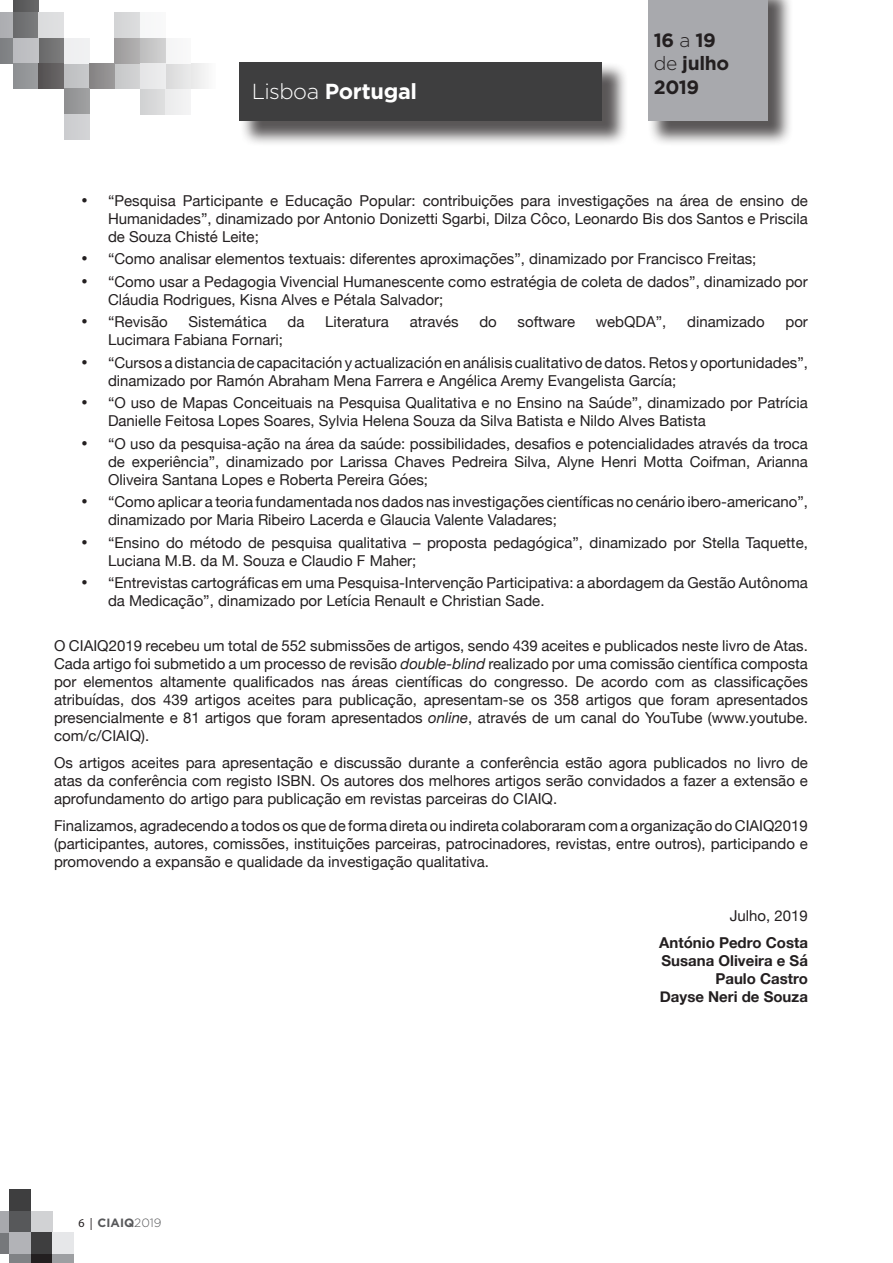
<style>
.page{position:relative;width:893px;height:1263px;background:#fff}
.page>*{position:absolute;margin:0;border:0;box-sizing:border-box;transform-origin:0 0}
.t1{font:700 21.75px "Gotham";letter-spacing:-.015em;color:#fff}
.t2{font:700 19.2px/23.1px "Gotham";letter-spacing:-.02em;color:#231f20}
.t3{font:15px/18px "Helvetica Neue";color:#231f20}
.t4{font:700 15px "Helvetica Neue";color:#231f20}
.t5{font:700 12px "Gotham";color:#57585a}
.s1{font-weight:300}
.s2{font-style:italic}
.s3{font-family:"Myriad Pro";font-weight:400;color:#231f20}
</style>
<div class="page">
<div style="left:9px;top:1189px;width:22px;height:22px;background:#3e3e3f"></div>
<div style="left:9px;top:1211px;width:22px;height:21px;background:#57585a"></div>
<div style="left:31px;top:1211px;width:21px;height:21px;background:#d1d2d4"></div>
<div style="left:31px;top:1232px;width:21px;height:22px;background:#3e3e3f"></div>
<div style="left:9px;top:1232px;width:22px;height:22px;background:#b2b3b7"></div>
<div style="left:0;top:1232px;width:9px;height:22px;background:#76787b"></div>
<div style="left:9px;top:1254px;width:22px;height:9px;background:#808285"></div>
<div style="left:31px;top:1254px;width:21px;height:9px;background:#231f20"></div>
<div style="left:52px;top:1254px;width:22px;height:9px;background:#9d9fa2"></div>
<div style="left:52px;top:1232px;width:22px;height:22px;background:#e6e7e9"></div>
<div style="left:0;top:1211px;width:9px;height:21px;background:#a8a9ad"></div>
<div style="left:13px;top:0;width:25px;height:13px;background:#5d5d5e"></div>
<div style="left:13px;top:13px;width:25px;height:25px;background:#727375"></div>
<div style="left:38px;top:13px;width:26px;height:25px;background:#dddedf"></div>
<div style="left:38px;top:38px;width:26px;height:25px;background:#727273"></div>
<div style="left:13px;top:38px;width:25px;height:25px;background:#bebfc2"></div>
<div style="left:0;top:38px;width:13px;height:25px;background:#808285"></div>
<div style="left:13px;top:63px;width:25px;height:26px;background:#949699"></div>
<div style="left:38px;top:63px;width:26px;height:26px;background:#5f5c5d"></div>
<div style="left:64px;top:63px;width:25px;height:26px;background:#c2c3c5"></div>
<div style="left:64px;top:38px;width:25px;height:25px;background:#eff0f1"></div>
<div style="left:0;top:13px;width:13px;height:25px;background:#a8a9ad"></div>
<div style="left:191px;top:63px;width:25px;height:26px;background:#f2f2f2"></div>
<div style="left:165px;top:63px;width:26px;height:26px;background:#e1e1e1"></div>
<div style="left:165px;top:38px;width:26px;height:25px;background:#f6f7f7"></div>
<div style="left:140px;top:38px;width:25px;height:25px;background:#c7c7c8"></div>
<div style="left:140px;top:63px;width:25px;height:26px;background:#e8e9ea"></div>
<div style="left:140px;top:89px;width:25px;height:25px;background:#d7d8d9"></div>
<div style="left:115px;top:63px;width:25px;height:26px;background:#cccdce"></div>
<div style="left:115px;top:38px;width:25px;height:25px;background:#a7a6a6"></div>
<div style="left:115px;top:12px;width:25px;height:26px;background:#d8d8da"></div>
<div style="left:140px;top:12px;width:25px;height:26px;background:#f7f8f8"></div>
<div style="left:165px;top:89px;width:26px;height:25px;background:#efeff0"></div>
<div style="left:89px;top:63px;width:26px;height:26px;background:#8f8d8e"></div>
<div style="left:64px;top:89px;width:25px;height:25px;background:#979899"></div>
<div style="left:64px;top:114px;width:25px;height:25px;background:#cfd0d2"></div>
<div style="left:239px;top:62px;width:389px;height:85px;background:#231f20;opacity:.75"></div>
<div style="left:240px;top:62px;width:362px;height:59px;background:#3e3e3f"></div>
<div style="left:648px;top:0;width:146px;height:147px;background:#231f20;opacity:.75"></div>
<div style="left:648px;top:0;width:120px;height:121px;background:#a8a9ad"></div>
<h1 class="t1" style="left:252px;top:79px;width:167px"><span class="s1">Lisboa</span> Portugal</h1>
<p class="t2" style="left:654px;top:29px;width:77px">16 <span class="s1">a</span> 19 <span class="s1">de</span> julho<br>2019</p>
<p class="t3" style="left:108px;top:192px;width:701px;text-align:justify;text-indent:-27px">• “Pesquisa Participante e Educação Popular: contribuições para investigações na área de ensino de Humanidades”, dinamizado por Antonio Donizetti Sgarbi, Dilza Côco, Leonardo Bis dos Santos e Priscila de Souza Chisté Leite;</p>
<p class="t3" style="left:81px;top:251px;width:677px">• “Como analisar elementos textuais: diferentes aproximações”, dinamizado por Francisco Freitas;</p>
<p class="t3" style="left:108px;top:273px;width:701px;text-indent:-27px">• “Como usar a Pedagogia Vivencial Humanescente como estratégia de coleta de dados”, dinamizado por<br>Cláudia Rodrigues, Kisna Alves e Pétala Salvador;</p>
<p class="t3" style="left:81px;top:314px;width:88px">• “Revisão</p>
<p class="t3" style="left:188px;top:314px;width:80px">Sistemática</p>
<p class="t3" style="left:288px;top:314px;width:18px">da</p>
<p class="t3" style="left:325px;top:314px;width:65px">Literatura</p>
<p class="t3" style="left:410px;top:314px;width:50px">através</p>
<p class="t3" style="left:479px;top:314px;width:19px">do</p>
<p class="t3" style="left:518px;top:314px;width:59px">software</p>
<p class="t3" style="left:596px;top:314px;width:72px">webQDA”,</p>
<p class="t3" style="left:687px;top:314px;width:79px">dinamizado</p>
<p class="t3" style="left:785px;top:314px;width:24px">por</p>
<p class="t3" style="left:108px;top:332px;width:177px">Lucimara Fabiana Fornari;</p>
<p class="t3" style="left:108px;top:354px;width:701px;text-indent:-27px">• “Cursos a distancia de capacitación y actualización en análisis cualitativo de datos. Retos y oportunidades”, dinamizado por Ramón Abraham Mena Farrera e Angélica Aremy Evangelista García;</p>
<p class="t3" style="left:108px;top:395px;width:701px;text-indent:-27px">• “O uso de Mapas Conceituais na Pesquisa Qualitativa e no Ensino na Saúde”, dinamizado por Patrícia<br>Danielle Feitosa Lopes Soares, Sylvia Helena Souza da Silva Batista e Nildo Alves Batista</p>
<p class="t3" style="left:108px;top:435px;width:701px;text-align:justify;text-indent:-27px">• “O uso da pesquisa-ação na área da saúde: possibilidades, desafios e potencialidades através da troca de experiência”, dinamizado por Larissa Chaves Pedreira Silva, Alyne Henri Motta Coifman, Arianna Oliveira Santana Lopes e Roberta Pereira Góes;</p>
<p class="t3" style="left:108px;top:494px;width:701px;text-indent:-27px">• “Como aplicar a teoria fundamentada nos dados nas investigações científicas no cenário ibero-americano”, dinamizado por Maria Ribeiro Lacerda e Glaucia Valente Valadares;</p>
<p class="t3" style="left:108px;top:534px;width:701px;text-indent:-27px">• “Ensino do método de pesquisa qualitativa – proposta pedagógica”, dinamizado por Stella Taquette,<br>Luciana M.B. da M. Souza e Claudio F Maher;</p>
<p class="t3" style="left:108px;top:575px;width:701px;text-indent:-27px">• “Entrevistas cartográficas em uma Pesquisa-Intervenção Participativa: a abordagem da Gestão Autônoma da Medicação”, dinamizado por Letícia Renault e Christian Sade.</p>
<p class="t3" style="left:54px;top:638px;width:755px;text-align:justify">O CIAIQ2019 recebeu um total de 552 submissões de artigos, sendo 439 aceites e publicados neste livro de Atas.<br>Cada artigo foi submetido a um processo de revisão <span class="s2">double-blind</span> realizado por uma comissão científica composta por elementos altamente qualificados nas áreas científicas do congresso. De acordo com as classificações atribuídas, dos 439 artigos aceites para publicação, apresentam-se os 358 artigos que foram apresentados presencialmente e 81 artigos que foram apresentados <span class="s2">online</span>, através de um canal do YouTube (www.youtube. com/c/CIAIQ).</p>
<p class="t3" style="left:54px;top:755px;width:755px;text-align:justify">Os artigos aceites para apresentação e discussão durante a conferência estão agora publicados no livro de atas da conferência com registo ISBN. Os autores dos melhores artigos serão convidados a fazer a extensão e aprofundamento do artigo para publicação em revistas parceiras do CIAIQ.</p>
<p class="t3" style="left:54px;top:818px;width:755px;text-align:justify">Finalizamos, agradecendo a todos os que de forma direta ou indireta colaboraram com a organização do CIAIQ2019 (participantes, autores, comissões, instituições parceiras, patrocinadores, revistas, entre outros), participando e promovendo a expansão e qualidade da investigação qualitativa.</p>
<p class="t5" style="left:78px;top:1216px;width:85px"><span class="s3">6 |</span> CIAIQ<span class="s1">2019</span></p>
<p class="t3" style="left:730px;top:908px;width:80px">Julho, 2019</p>
<p class="t4" style="left:659px;top:931px;width:150px">António Pedro Costa</p>
<p class="t4" style="left:661px;top:949px;width:148px">Susana Oliveira e Sá</p>
<p class="t4" style="left:715px;top:967px;width:94px">Paulo Castro</p>
<p class="t4" style="left:660px;top:985px;width:150px">Dayse Neri de Souza</p>
</div>
